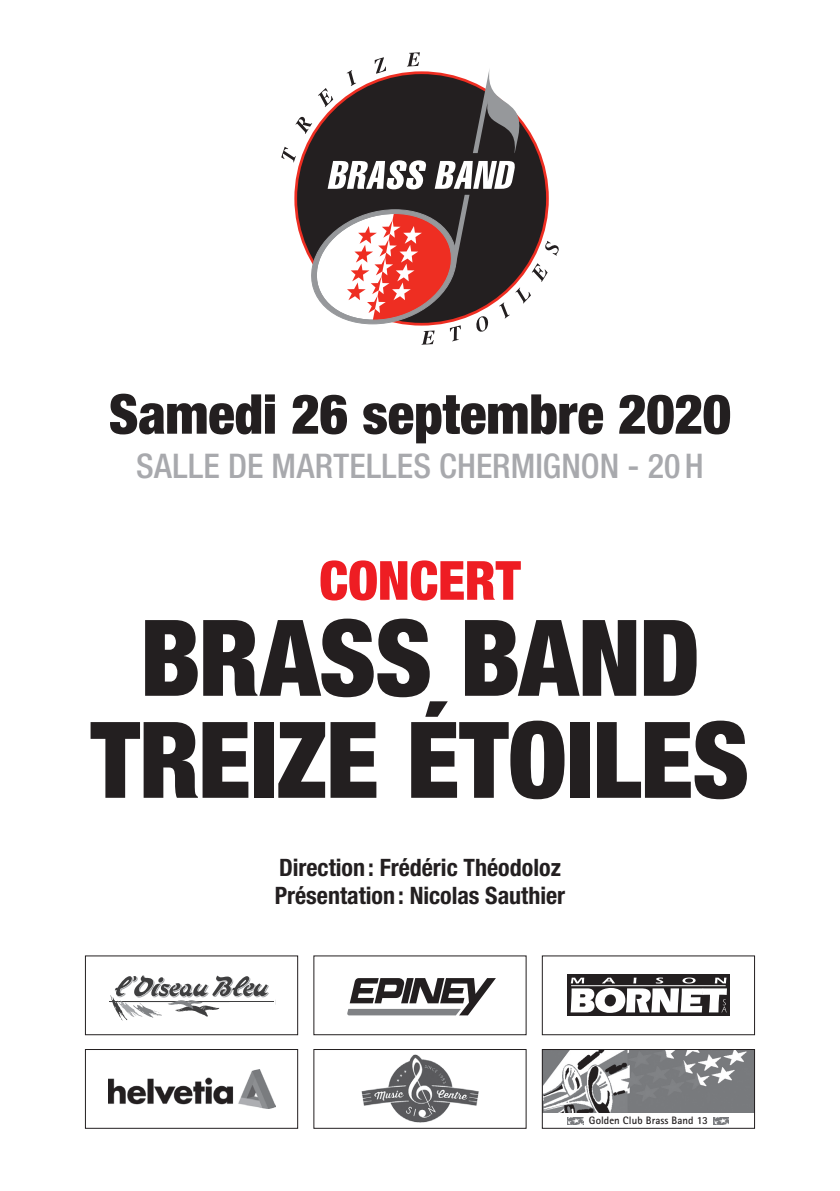
<style>
.page{position:relative;width:840px;height:1191px;background:#fff}
.page>*{position:absolute;margin:0;border:0;box-sizing:border-box;transform-origin:0 0}
.t1{font:900 condensed 106px/102px "Helvetica Neue";letter-spacing:-.01em;color:#231f20;text-align:center}
.t2{font:900 condensed 55px "Helvetica Neue";letter-spacing:-.005em;color:#231f20}
.t3{font:900 condensed 54px "Helvetica Neue";letter-spacing:-.005em;color:#ee1d23}
.t4{font:500 condensed 34px "Helvetica Neue";letter-spacing:.005em;color:#a8a9ad}
.t5{font:700 condensed 24px/28px "Helvetica Neue";color:#231f20}
.t6{font:700 10.8px "Rotis Sans Serif";color:#231f20}
</style>
<div class="page">
<svg style="left:281px;top:52px;width:277px;height:293px"></svg>
<div style="left:567px;top:974px;width:162px;height:42px;background:#231f20"></div>
<svg style="left:570px;top:977px;width:156px;height:36px"></svg>
<hr style="left:570px;top:985px;width:155px;height:1px;background:#fff">
<svg style="left:109px;top:975px;width:165px;height:46px"></svg>
<div style="left:85px;top:955px;width:213px;height:80px;border:1px solid #231f20"></div>
<img style="left:108px;top:1069px;width:167px;height:39px">
<div style="left:85px;top:1049px;width:213px;height:79px;border:1px solid #231f20"></div>
<svg style="left:347px;top:978px;width:148px;height:37px"></svg>
<div style="left:313px;top:955px;width:213px;height:80px;border:1px solid #231f20"></div>
<img style="left:361px;top:1054px;width:118px;height:69px">
<div style="left:313px;top:1049px;width:213px;height:79px;border:1px solid #231f20"></div>
<div style="left:541px;top:955px;width:213px;height:80px;border:1px solid #231f20"></div>
<img style="left:543px;top:1051px;width:209px;height:61px">
<img style="left:713px;top:1117px;width:15px;height:7px">
<img style="left:567px;top:1117px;width:16px;height:7px">
<div style="left:541px;top:1049px;width:213px;height:79px;border:1px solid #231f20"></div>
<h2 class="t2" style="left:109px;top:380px;width:623px">Samedi 26 septembre 2020</h2>
<h3 class="t4" style="left:136px;top:445px;width:568px">SALLE DE MARTELLES CHERMIGNON - 20H</h3>
<h3 class="t3" style="left:319px;top:547px;width:203px">CONCERT</h3>
<h1 class="t1" style="left:91px;top:605px;width:659px">BRASS BAND<br>TREIZE ÉTOILES</h1>
<p class="t5" style="left:274px;top:853px;width:292px">Direction: Frédéric Théodoloz<br>Présentation: Nicolas Sauthier</p>
<p class="t6" style="left:588px;top:1113px;width:121px">Golden Club Brass Band 13</p>
</div>
